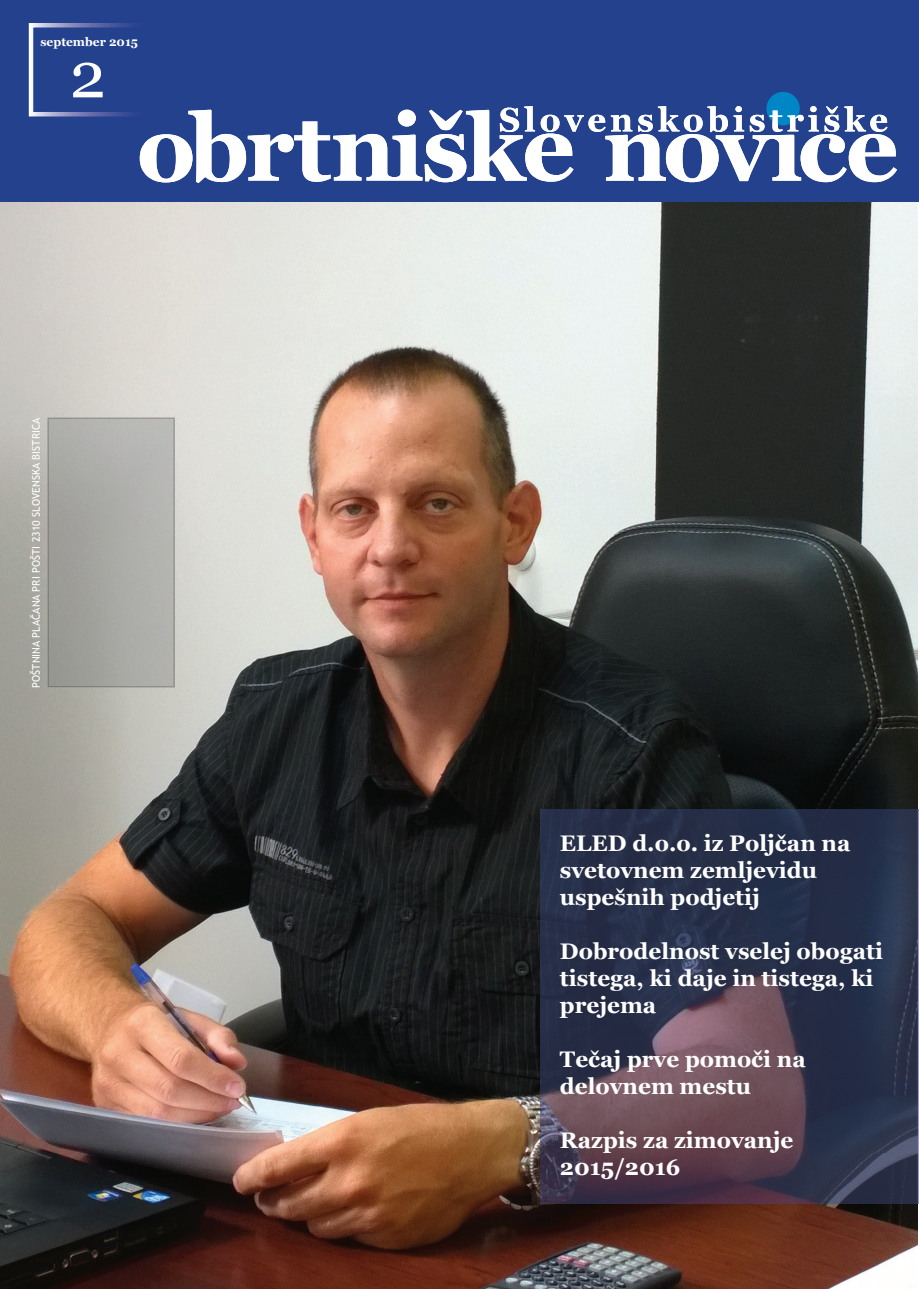
<style>
.page{position:relative;width:919px;height:1289px;background:#fff}
.page>*{position:absolute;margin:0;border:0;box-sizing:border-box;transform-origin:0 0}
.t1{font:64.5px "Georgia";color:#fff}
.t2{font:700 22.5px/27px "Georgia";color:#fff}
.t3{font:700 12px "Georgia";color:#fff}
.t4{font:10.5px "Trebuchet MS";letter-spacing:.01em;color:#fff}
</style>
<div class="page">
<img style="left:0;top:201px;width:917px;height:1087px">
<div style="left:0;top:0;width:918px;height:201px;background:#23418d"></div>
<div style="left:766px;top:92px;width:33px;height:33px;background:#0085c7;border-radius:50%"></div>
<svg style="left:140px;top:106px;width:756px;height:77px"></svg>
<div style="left:29px;top:23px;width:120px;height:93px;border:4px solid #fff"></div>
<hr style="left:917px;top:809px;width:1px;height:394px;background:#9b9bc6">
<img style="left:540px;top:809px;width:377px;height:394px">
<img style="left:47px;top:417px;width:128px;height:270px">
<p class="t3" style="left:40px;top:35px;width:99px">september 2015</p>
<h1 class="t1" style="left:70px;top:38px;width:38px">2</h1>
<p class="t4" style="left:30px;top:688px;width:272px;rotate:-90deg">POŠTNINA PLAČANA PRI POŠTI 2310 SLOVENSKA BISTRICA</p>
<p class="t2" style="left:560px;top:829px;width:292px">ELED d.o.o. iz Poljčan na svetovnem zemljevidu uspešnih podjetij</p>
<p class="t2" style="left:560px;top:937px;width:324px">Dobrodelnost vselej obogati tistega, ki daje in tistega, ki prejema</p>
<p class="t2" style="left:560px;top:1045px;width:247px">Tečaj prve pomoči na delovnem mestu</p>
<p class="t2" style="left:560px;top:1126px;width:235px">Razpis za zimovanje<br>2015/2016</p>
</div>
